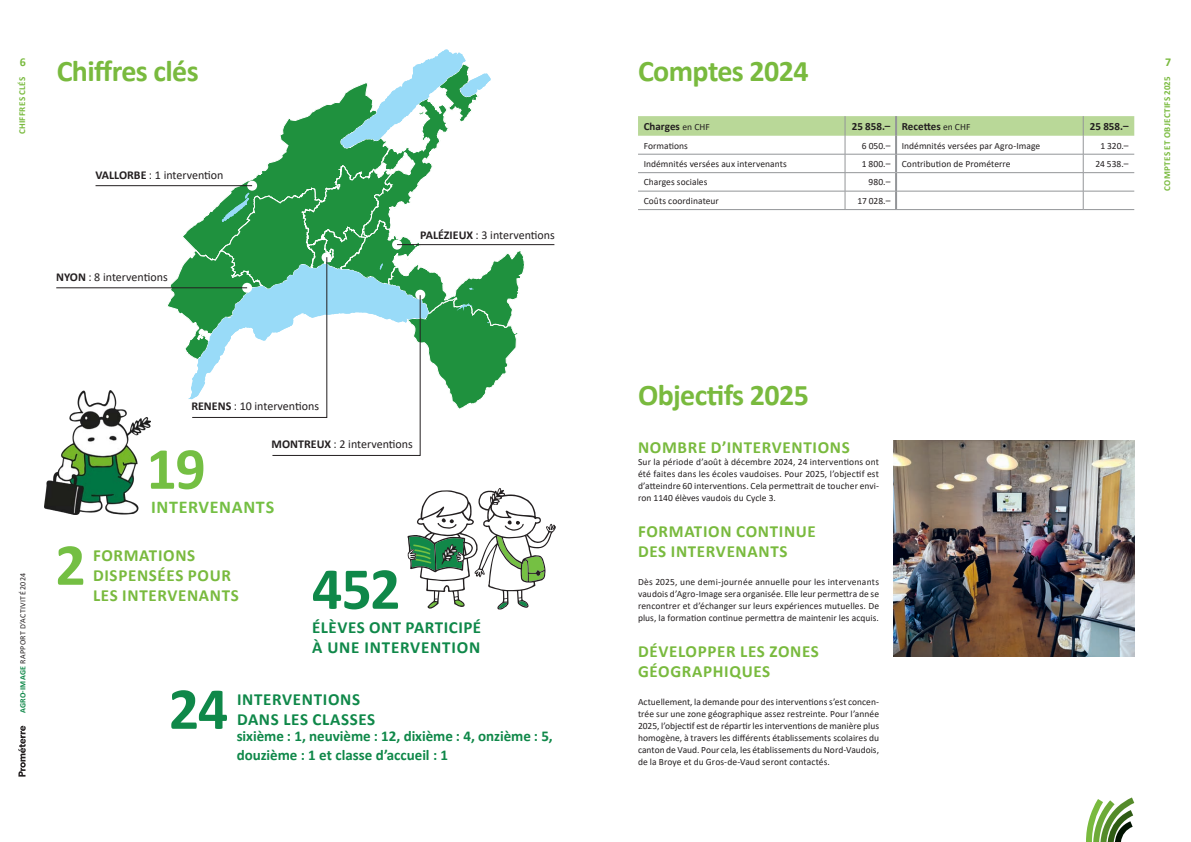
<style>
.page{position:relative;width:1191px;height:842px;background:#fff}
.page>*{position:absolute;margin:0;border:0;box-sizing:border-box;transform-origin:0 0}
.txt_courant{font:700 60px "Calibri";color:#0f8849}
.txt_courant-2{font:700 60px "Calibri";color:#74bf43}
.titre{font:700 30px "Calibri";letter-spacing:-.02em;color:#79ba3e}
.txt_courant-3{font:700 18px "Calibri";letter-spacing:.035em;color:#74bf43}
.sur-titre{font:700 17px/20px "Calibri";letter-spacing:.04em;color:#79ba3e}
.txt_courant-4{font:700 17px/20px "Calibri";letter-spacing:.035em;color:#0f8849}
.sur-titre-2{font:700 17px/20px "Calibri";letter-spacing:.04em;color:#0f8849}
.txt_courant-5{font:700 15px "Calibri";letter-spacing:-.005em;color:#0f8849}
.t1{font:12px "Calibri";color:#231f20}
.t2{font:700 12px "Calibri";color:#79ba3e}
.txt_tableaux{font:700 11px "Calibri";letter-spacing:.005em;color:#231f20}
.txt_courant-6{font:9.5px/12px "Calibri";letter-spacing:.005em;color:#231f20;text-align:justify}
.txt_tableaux-2{font:9.5px "Calibri";letter-spacing:.005em;color:#231f20}
.t3{font:700 9px "Calibri";letter-spacing:.04em;color:#79ba3e}
.t4{font:8px "Calibri";letter-spacing:.04em;color:#231f20}
.s1{font-weight:400;font-size:9.5px}
.s2{font-weight:700}
.s3{font-weight:700;color:#0f8849}
</style>
<div class="page">
<hr style="left:96px;top:185px;width:156px;height:1px;background:#231f20">
<hr style="left:397px;top:244px;width:157px;height:1px;background:#231f20">
<svg style="left:166px;top:49px;width:360px;height:407px"></svg>
<hr style="left:56px;top:288px;width:191px;height:1px;background:#231f20">
<img style="left:44px;top:390px;width:107px;height:124px">
<img style="left:893px;top:441px;width:241px;height:215px">
<svg style="left:1086px;top:797px;width:48px;height:45px"></svg>
<svg style="left:18px;top:726px;width:8px;height:51px"></svg>
<hr style="left:638px;top:209px;width:207px;height:1px;background:#939598">
<hr style="left:845px;top:209px;width:51px;height:1px;background:#939598">
<hr style="left:896px;top:209px;width:187px;height:1px;background:#939598">
<hr style="left:1083px;top:209px;width:51px;height:1px;background:#939598">
<svg style="left:638px;top:116px;width:496px;height:93px"></svg>
<svg style="left:407px;top:488px;width:149px;height:122px"></svg>
<p class="t2" style="left:20px;top:53px;width:8px">6</p>
<p class="t2" style="left:1165px;top:53px;width:8px">7</p>
<p class="titre" style="left:57px;top:50px;width:143px">Chiffres clés</p>
<p class="titre" style="left:638px;top:50px;width:172px">Comptes 2024</p>
<p class="t3" style="left:1160px;top:191px;width:116px;rotate:-90deg">COMPTES ET OBJECTIFS 2025</p>
<p class="t3" style="left:16px;top:134px;width:59px;rotate:-90deg">CHIFFRES CLÉS</p>
<p class="txt_tableaux" style="left:643px;top:119px;width:68px">Charges <span class="s1">en CHF</span></p>
<p class="txt_tableaux" style="left:851px;top:119px;width:40px">25 858.–</p>
<p class="txt_tableaux" style="left:901px;top:119px;width:70px">Recettes <span class="s1">en CHF</span></p>
<p class="txt_tableaux" style="left:1090px;top:119px;width:40px">25 858.–</p>
<p class="txt_tableaux-2" style="left:643px;top:139px;width:46px">Formations</p>
<p class="txt_tableaux-2" style="left:862px;top:139px;width:30px">6 050.–</p>
<p class="txt_tableaux-2" style="left:901px;top:139px;width:140px">Indémnités versées par Agro-Image</p>
<p class="txt_tableaux-2" style="left:1100px;top:139px;width:30px">1 320.–</p>
<p class="txt_tableaux-2" style="left:643px;top:157px;width:144px">Indémnités versées aux intervenants</p>
<p class="txt_tableaux-2" style="left:861px;top:157px;width:30px">1 800.–</p>
<p class="txt_tableaux-2" style="left:901px;top:157px;width:110px">Contribution de Prométerre</p>
<p class="txt_tableaux-2" style="left:1095px;top:157px;width:35px">24 538.–</p>
<p class="txt_tableaux-2" style="left:643px;top:176px;width:65px">Charges sociales</p>
<p class="txt_tableaux-2" style="left:868px;top:176px;width:23px">980.–</p>
<p class="txt_tableaux-2" style="left:643px;top:194px;width:77px">Coûts coordinateur</p>
<p class="txt_tableaux-2" style="left:857px;top:194px;width:34px">17 028.–</p>
<p class="t1" style="left:95px;top:166px;width:130px"><span class="s2">VALLORBE</span> : 1 intervention</p>
<p class="t1" style="left:56px;top:268px;width:113px"><span class="s2">NYON</span> : 8 interventions</p>
<p class="t1" style="left:420px;top:227px;width:136px"><span class="s2">PALÉZIEUX</span> : 3 interventions</p>
<p class="t4" style="left:17px;top:713px;width:142px;rotate:-90deg"><span class="s3">AGRO-IMAGE</span> RAPPORT D’ACTIVITÉ 2024</p>
<p class="t1" style="left:191px;top:398px;width:129px"><span class="s2">RENENS</span> : 10 interventions</p>
<p class="t1" style="left:272px;top:436px;width:143px"><span class="s2">MONTREUX</span> : 2 interventions</p>
<p class="txt_courant-2" style="left:146px;top:426px;width:61px">19</p>
<p class="txt_courant-3" style="left:151px;top:494px;width:125px">INTERVENANTS</p>
<p class="txt_courant-2" style="left:55px;top:522px;width:32px">2</p>
<p class="sur-titre" style="left:93px;top:545px;width:147px">FORMATIONS<br>DISPENSÉES POUR<br>LES INTERVENANTS</p>
<p class="txt_courant" style="left:312px;top:546px;width:90px">452</p>
<p class="txt_courant-4" style="left:312px;top:617px;width:170px">ÉLÈVES ONT PARTICIPÉ<br>À UNE INTERVENTION</p>
<p class="txt_courant" style="left:169px;top:666px;width:61px">24</p>
<p class="sur-titre-2" style="left:237px;top:689px;width:140px">INTERVENTIONS<br>DANS LES CLASSES</p>
<p class="txt_courant-5" style="left:237px;top:725px;width:317px">sixième : 1, neuvième : 12, dixième : 4, onzième : 5,</p>
<p class="txt_courant-5" style="left:237px;top:744px;width:213px">douzième : 1 et classe d’accueil : 1</p>
<p class="titre" style="left:638px;top:374px;width:172px">Objectifs 2025</p>
<p class="sur-titre" style="left:638px;top:437px;width:213px">NOMBRE D’INTERVENTIONS</p>
<p class="txt_courant-6" style="left:638px;top:455px;width:242px">Sur la période d’août à décembre 2024, 24 interventions ont été faites dans les écoles vaudoises. Pour 2025, l’objectif est d’atteindre 60 interventions. Cela permettrait de toucher envi&shy;ron 1140 élèves vaudois du Cycle 3.</p>
<p class="sur-titre" style="left:638px;top:521px;width:179px">FORMATION CONTINUE<br>DES INTERVENANTS</p>
<p class="txt_courant-6" style="left:638px;top:575px;width:242px">Dès 2025, une demi-journée annuelle pour les intervenants vaudois d’Agro-Image sera organisée. Elle leur permettra de se rencontrer et d’échanger sur leurs expériences mutuelles. De plus, la formation continue permettra de maintenir les acquis.</p>
<p class="sur-titre" style="left:638px;top:641px;width:182px">DÉVELOPPER LES ZONES<br>GÉOGRAPHIQUES</p>
<p class="txt_courant-6" style="left:638px;top:695px;width:242px">Actuellement, la demande pour des interventions s’est concen&shy;trée sur une zone géographique assez restreinte. Pour l’année 2025, l’objectif est de répartir les interventions de manière plus homogène, à travers les différents établissements scolaires du canton de Vaud. Pour cela, les établissements du Nord-Vaudois, de la Broye et du Gros-de-Vaud seront contactés.</p>
</div>
